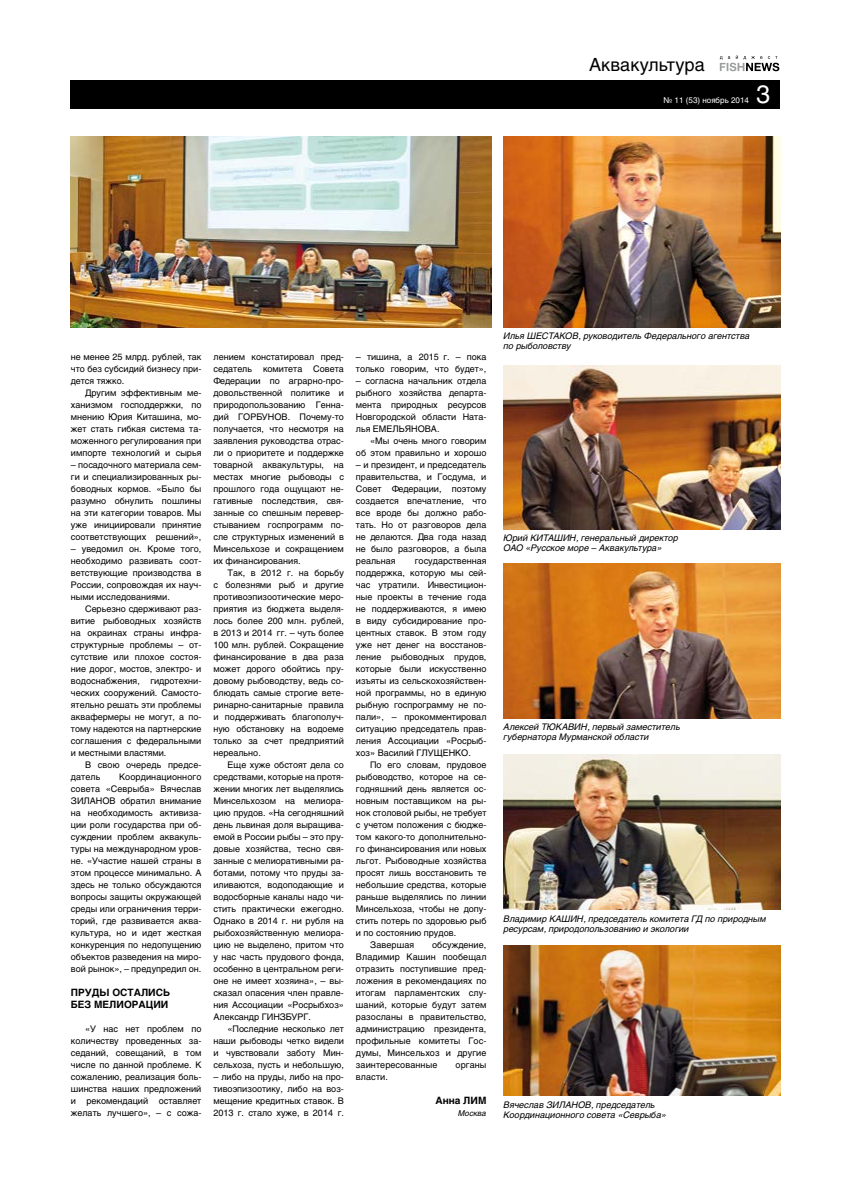
<style>
.page{position:relative;width:851px;height:1191px;background:#fff}
.page>*{position:absolute;margin:0;border:0;box-sizing:border-box;transform-origin:0 0}
.t1{font:25px "Helios";color:#fff}
.t2{font:18px "Helios";color:#000}
.t3{font:700 10px/12px "Helios C";color:#000}
.t4{font:700 10px "Helios";color:#000}
.t5{font:9px/12px "Helios C";color:#000;text-align:justify}
.t6{font:italic 9px/10px "Helios";color:#000}
.t7{font:8px "Helios";color:#fff}
.t8{font:italic 8px "Helios";color:#000}
</style>
<div class="page">
<div style="left:71px;top:80px;width:709px;height:28px;background:#000"></div>
<svg style="left:719px;top:55px;width:60px;height:16px"></svg>
<img style="left:71px;top:136px;width:420px;height:191px">
<img style="left:503px;top:136px;width:277px;height:191px">
<img style="left:503px;top:365px;width:277px;height:164px">
<img style="left:503px;top:563px;width:277px;height:156px">
<img style="left:503px;top:754px;width:277px;height:155px">
<img style="left:503px;top:945px;width:277px;height:150px">
<h2 class="t2" style="left:589px;top:54px;width:117px">Аквакультура</h2>
<p class="t7" style="left:663px;top:95px;width:87px">№ 11 (53) ноябрь 2014</p>
<h1 class="t1" style="left:756px;top:79px;width:16px">3</h1>
<p class="t5" style="left:71px;top:351px;width:132px">не менее 25 млрд. рублей, так что без субсидий бизнесу при&shy;дется тяжко.</p>
<p class="t5" style="left:71px;top:387px;width:132px;text-indent:14px">Другим эффективным ме&shy;ханизмом господдержки, по мнению Юрия Киташина, мо&shy;жет стать гибкая система та&shy;моженного регулирования при импорте технологий и сырья</p>
<p class="t5" style="left:71px;top:459px;width:132px">– посадочного материала сем&shy;ги и специализированных ры&shy;боводных кормов. «Было бы разумно обнулить пошлины на эти категории товаров. Мы уже инициировали принятие соответствующих решений»,</p>
<p class="t5" style="left:71px;top:543px;width:132px">– уведомил он. Кроме того, необходимо развивать соот&shy;ветствующие производства в России, сопровождая их науч&shy;ными исследованиями.</p>
<p class="t5" style="left:71px;top:603px;width:132px;text-indent:14px">Серьезно сдерживают раз&shy;витие рыбоводных хозяйств на окраинах страны инфра&shy;структурные проблемы – от&shy;сутствие или плохое состоя&shy;ние дорог, мостов, электро- и водоснабжения, гидротехни&shy;ческих сооружений. Самосто&shy;ятельно решать эти проблемы аквафермеры не могут, а по&shy;тому надеются на партнерские соглашения с федеральными и местными властями.</p>
<p class="t5" style="left:71px;top:759px;width:132px;text-indent:14px">В свою очередь предсе&shy;датель</p>
<p class="t5" style="left:71px;top:771px;width:132px;text-indent:48px">Координационного совета «Севрыба» Вячеслав ЗИЛАНОВ обратил внимание на необходимость активиза&shy;ции роли государства при об&shy;суждении проблем аквакуль&shy;туры на международном уров&shy;не. «Участие нашей страны в этом процессе минимально. А здесь не только обсуждаются вопросы защиты окружающей среды или ограничения терри&shy;торий, где развивается аква&shy;культура, но и идет жесткая конкуренция по недопущению объектов разведения на миро&shy;вой рынок», – предупредил он.</p>
<p class="t3" style="left:71px;top:986px;width:101px">ПРУДЫ ОСТАЛИСЬ<br>БЕЗ МЕЛИОРАЦИИ</p>
<p class="t5" style="left:71px;top:1023px;width:132px;text-indent:14px">«У нас нет проблем по количеству проведенных за&shy;седаний, совещаний, в том числе по данной проблеме. К сожалению, реализация боль&shy;шинства наших предложений и рекомендаций оставляет желать лучшего», – с сожа-</p>
<p class="t5" style="left:213px;top:351px;width:132px">лением констатировал пред&shy;седатель комитета Совета Федерации по аграрно-про&shy;довольственной политике и природопользованию Генна&shy;дий ГОРБУНОВ. Почему-то получается, что несмотря на заявления руководства отрас&shy;ли о приоритете и поддержке товарной аквакультуры, на местах многие рыбоводы с прошлого года ощущают не&shy;гативные последствия, свя&shy;занные со спешным перевер&shy;стыванием госпрограмм по&shy;сле структурных изменений в Минсельхозе и сокращением их финансирования.</p>
<p class="t5" style="left:213px;top:567px;width:132px;text-indent:14px">Так, в 2012 г. на борьбу с болезнями рыб и другие противоэпизоотические меро&shy;приятия из бюджета выделя&shy;лось более 200 млн. рублей, в 2013 и 2014 гг. – чуть более 100 млн. рублей. Сокращение финансирование в два раза может дорого обойтись пру&shy;довому рыбоводству, ведь со&shy;блюдать самые строгие вете&shy;ринарно-санитарные правила и поддерживать благополуч&shy;ную обстановку на водоеме только за счет предприятий нереально.</p>
<p class="t5" style="left:213px;top:759px;width:132px;text-indent:14px">Еще хуже обстоят дела со средствами, которые на протя&shy;жении многих лет выделялись Минсельхозом на мелиора&shy;цию прудов. «На сегодняшний день львиная доля выращива&shy;емой в России рыбы – это пру&shy;довые хозяйства, тесно свя&shy;занные с мелиоративными ра&shy;ботами, потому что пруды за&shy;иливаются, водоподающие и водосборные каналы надо чи&shy;стить практически ежегодно.<br>Однако в 2014 г. ни рубля на рыбохозяйственную мелиора&shy;цию не выделено, притом что у нас часть прудового фонда, особенно в центральном реги&shy;оне не имеет хозяина», – вы&shy;сказал опасения член правле&shy;ния Ассоциации «Росрыбхоз» Александр ГИНЗБУРГ.</p>
<p class="t5" style="left:213px;top:1023px;width:132px;text-indent:14px">«Последние несколько лет наши рыбоводы четко видели и чувствовали заботу Мин&shy;сельхоза, пусть и небольшую,</p>
<p class="t5" style="left:213px;top:1071px;width:132px">– либо на пруды, либо на про&shy;тивоэпизоотику, либо на воз&shy;мещение кредитных ставок. В 2013 г. стало хуже, в 2014 г.</p>
<p class="t5" style="left:356px;top:351px;width:132px">– тишина, а 2015 г. – пока только говорим, что будет»,</p>
<p class="t5" style="left:356px;top:375px;width:132px">– согласна начальник отдела рыбного хозяйства департа&shy;мента природных ресурсов Новгородской области Ната&shy;лья ЕМЕЛЬЯНОВА.</p>
<p class="t5" style="left:356px;top:434px;width:132px;text-align:right">«Мы очень много говорим<br>об этом правильно и хорошо</p>
<p class="t5" style="left:356px;top:458px;width:132px">– и президент, и председатель правительства, и Госдума, и Совет Федерации, поэтому создается впечатление, что все вроде бы должно рабо&shy;тать. Но от разговоров дела не делаются. Два года назад не было разговоров, а была реальная</p>
<p class="t5" style="left:356px;top:554px;width:132px;text-indent:59px">государственная поддержка, которую мы сей&shy;час утратили. Инвестицион&shy;ные проекты в течение года не поддерживаются, я имею в виду субсидирование про&shy;центных ставок. В этом году уже нет денег на восстанов&shy;ление рыбоводных прудов, которые были искусственно изъяты из сельскохозяйствен&shy;ной программы, но в единую рыбную госпрограмму не по&shy;пали», – прокомментировал ситуацию председатель прав&shy;ления Ассоциации «Росрыб&shy;хоз» Василий ГЛУЩЕНКО.</p>
<p class="t5" style="left:370px;top:758px;width:118px">По его словам, прудовое</p>
<p class="t5" style="left:356px;top:770px;width:132px">рыбоводство, которое на се-</p>
<p class="t5" style="left:356px;top:782px;width:132px">годняшний день является ос-</p>
<p class="t5" style="left:356px;top:794px;width:132px">новным поставщиком на ры-</p>
<p class="t5" style="left:356px;top:806px;width:132px">нок столовой рыбы, не требует</p>
<p class="t5" style="left:356px;top:818px;width:132px">с учетом положения с бюдже-</p>
<p class="t5" style="left:356px;top:830px;width:132px">том какого-то дополнительно-</p>
<p class="t5" style="left:356px;top:842px;width:132px">го финансирования или новых</p>
<p class="t5" style="left:356px;top:854px;width:132px">льгот. Рыбоводные хозяйства</p>
<p class="t5" style="left:356px;top:866px;width:132px">просят лишь восстановить те</p>
<p class="t5" style="left:356px;top:878px;width:132px">небольшие средства, которые</p>
<p class="t5" style="left:356px;top:890px;width:132px">раньше выделялись по линии</p>
<p class="t5" style="left:356px;top:902px;width:132px">Минсельхоза, чтобы не допу-</p>
<p class="t5" style="left:356px;top:914px;width:132px">стить потерь по здоровью рыб</p>
<p class="t5" style="left:356px;top:926px;width:102px">и по состоянию прудов.</p>
<p class="t5" style="left:370px;top:938px;width:46px">Завершая</p>
<p class="t5" style="left:356px;top:938px;width:132px;text-indent:76px">обсуждение, Владимир Кашин пообещал отразить поступившие пред&shy;ложения в рекомендациях по итогам парламентских слу&shy;шаний, которые будут затем разосланы в правительство, администрацию президента, профильные комитеты Гос&shy;думы, Минсельхоз и другие заинтересованные</p>
<p class="t5" style="left:455px;top:1058px;width:32px">органы</p>
<p class="t5" style="left:356px;top:1070px;width:33px">власти.</p>
<p class="t4" style="left:435px;top:1095px;width:37px">Анна ЛИМ</p>
<p class="t8" style="left:458px;top:1108px;width:30px">Москва</p>
<p class="t6" style="left:503px;top:331px;width:248px">Илья ШЕСТАКОВ, руководитель Федерального агентства по рыболовству</p>
<p class="t6" style="left:503px;top:532px;width:176px">Юрий КИТАШИН, генеральный директор<br>ОАО «Русское море – Аквакультура»</p>
<p class="t6" style="left:503px;top:722px;width:178px">Алексей ТЮКАВИН, первый заместитель губернатора Мурманской области</p>
<p class="t6" style="left:503px;top:914px;width:264px">Владимир КАШИН, председатель комитета ГД по природным ресурсам, природопользованию и экологии</p>
<p class="t6" style="left:503px;top:1099px;width:164px">Вячеслав ЗИЛАНОВ, председатель<br>Координационного совета «Севрыба»</p>
</div>
